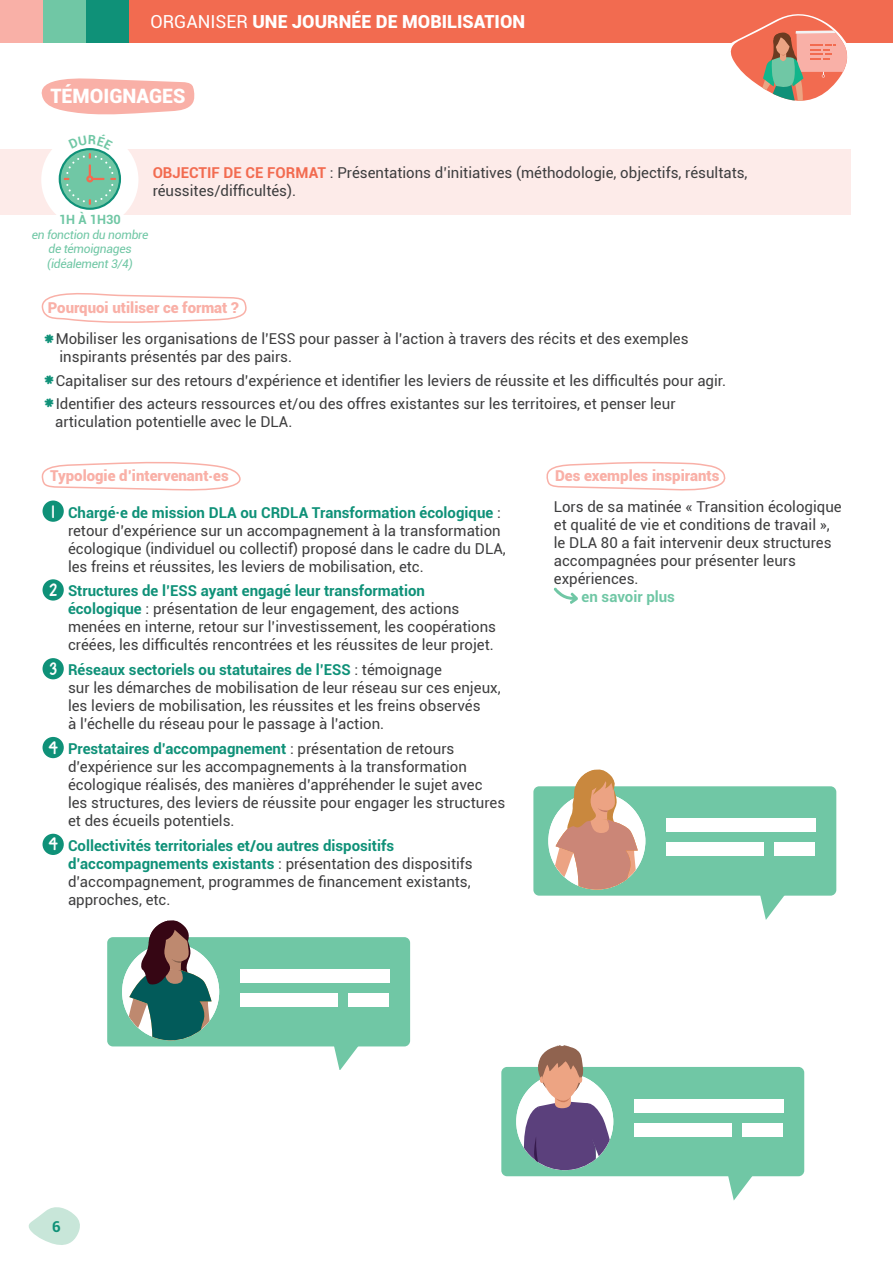
<style>
.page{position:relative;width:893px;height:1263px;background:#fff}
.page>*{position:absolute;margin:0;border:0;box-sizing:border-box;transform-origin:0 0}
.t1{font:900 19.8px "Roboto";color:#fff}
.t2{font:900 18px "Roboto";color:#fff}
.t3{font:15px/18px "Roboto";color:#3e3e3f}
.t4{font:900 15px "Roboto";color:#f9b0a7}
.t5{font:700 15px "Roboto";color:#70c7a5}
.t6{font:15px "KG Always A Good Time";color:#fff}
.t7{font:700 15px "Roboto";color:#0f9178}
.t8{font:700 12.75px "Roboto";color:#70c7a5}
.t9{font:italic 12px/14.4px "Roboto";letter-spacing:-.02em;color:#70c7a5;text-align:center}
.s1{font-weight:400}
.s2{font-weight:700;color:#f26b50}
.s3{font-family:"KG Always A Good Time";font-size:19.5px;color:#0f9178}
.s4{font-weight:700;color:#0f9178}
</style>
<div class="page">
<svg style="left:28px;top:1207px;width:52px;height:38px"></svg>
<svg style="left:554px;top:587px;width:24px;height:17px"></svg>
<svg style="left:41px;top:78px;width:154px;height:37px"></svg>
<svg style="left:41px;top:293px;width:206px;height:30px"></svg>
<svg style="left:41px;top:461px;width:200px;height:30px"></svg>
<svg style="left:546px;top:462px;width:180px;height:29px"></svg>
<div style="left:43px;top:500px;width:21px;height:22px;background:#0f9178;border-radius:50%"></div>
<div style="left:43px;top:579px;width:21px;height:22px;background:#0f9178;border-radius:50%"></div>
<div style="left:43px;top:658px;width:21px;height:21px;background:#0f9178;border-radius:50%"></div>
<div style="left:43px;top:737px;width:21px;height:21px;background:#0f9178;border-radius:50%"></div>
<div style="left:43px;top:834px;width:21px;height:21px;background:#0f9178;border-radius:50%"></div>
<svg style="left:533px;top:769px;width:303px;height:151px"></svg>
<div style="left:666px;top:819px;width:149px;height:13px;background:#fff"></div>
<div style="left:666px;top:842px;width:97px;height:13px;background:#fff"></div>
<div style="left:774px;top:842px;width:41px;height:13px;background:#fff"></div>
<svg style="left:107px;top:920px;width:303px;height:149px"></svg>
<div style="left:240px;top:970px;width:149px;height:13px;background:#fff"></div>
<div style="left:240px;top:993px;width:97px;height:13px;background:#fff"></div>
<div style="left:348px;top:993px;width:41px;height:13px;background:#fff"></div>
<svg style="left:501px;top:1045px;width:303px;height:155px"></svg>
<div style="left:0;top:0;width:893px;height:43px;background:#f26b50"></div>
<div style="left:0;top:0;width:43px;height:43px;background:#f9b0a7"></div>
<div style="left:43px;top:0;width:43px;height:43px;background:#70c7a5"></div>
<div style="left:86px;top:0;width:43px;height:43px;background:#0f9178"></div>
<svg style="left:730px;top:14px;width:118px;height:87px"></svg>
<div style="left:0;top:149px;width:850px;height:65px;background:#fdebe9"></div>
<div style="left:41px;top:131px;width:97px;height:97px;background:#fff;border-radius:50%"></div>
<svg style="left:59px;top:148px;width:62px;height:62px"></svg>
<svg style="left:61px;top:150px;width:58px;height:58px"></svg>
<svg style="left:64px;top:148px;width:52px;height:57px;background:#80c5a8"></svg>
<p class="t2" style="left:151px;top:9px;width:376px"><span class="s1">ORGANISER</span> UNE JOURNÉE DE MOBILISATION</p>
<p class="t1" style="left:50px;top:82px;width:137px">TÉMOIGNAGES</p>
<p class="t3" style="left:153px;top:163px;width:596px"><span class="s2">OBJECTIF DE CE FORMAT</span> : Présentations d’initiatives (méthodologie, objectifs, résultats, réussites/difficultés).</p>
<p class="t8" style="left:59px;top:211px;width:63px">1H À 1H30</p>
<p class="t9" style="left:32px;top:227px;width:118px">en fonction du nombre de témoignages (idéalement 3/4)</p>
<p class="t4" style="left:48px;top:297px;width:193px">Pourquoi utiliser ce format ?</p>
<p class="t3" style="left:60px;top:329px;width:630px;text-indent:-17px"><span class="s3">*</span>Mobiliser les organisations de l’ESS pour passer à l’action à travers des récits et des exemples inspirants présentés par des pairs.</p>
<p class="t3" style="left:43px;top:371px;width:685px"><span class="s3">*</span>Capitaliser sur des retours d’expérience et identifier les leviers de réussite et les difficultés pour agir.</p>
<p class="t3" style="left:55px;top:394px;width:622px;text-indent:-13px"><span class="s3">*</span>Identifier des acteurs ressources et/ou des offres existantes sur les territoires, et penser leur articulation potentielle avec le DLA.</p>
<p class="t4" style="left:50px;top:465px;width:180px">Typologie d’intervenant.es</p>
<p class="t4" style="left:555px;top:465px;width:166px">Des exemples inspirants</p>
<p class="t6" style="left:52px;top:500px;width:4px">1</p>
<p class="t3" style="left:68px;top:503px;width:439px"><span class="s4">Chargé·e de mission DLA ou CRDLA Transformation écologique</span> : retour d’expérience sur un accompagnement à la transformation écologique (individuel ou collectif) proposé dans le cadre du DLA, les freins et réussites, les leviers de mobilisation, etc.</p>
<p class="t6" style="left:50px;top:579px;width:9px">2</p>
<p class="t3" style="left:68px;top:581px;width:430px"><span class="s4">Structures de l’ESS ayant engagé leur transformation écologique</span> : présentation de leur engagement, des actions menées en interne, retour sur l’investissement, les coopérations créées, les difficultés rencontrées et les réussites de leur projet.</p>
<p class="t6" style="left:50px;top:658px;width:8px">3</p>
<p class="t3" style="left:68px;top:660px;width:434px"><span class="s4">Réseaux sectoriels ou statutaires de l’ESS</span> : témoignage<br>sur les démarches de mobilisation de leur réseau sur ces enjeux, les leviers de mobilisation, les réussites et les freins observés<br>à l’échelle du réseau pour le passage à l’action.</p>
<p class="t6" style="left:49px;top:736px;width:10px">4</p>
<p class="t3" style="left:68px;top:739px;width:439px"><span class="s4">Prestataires d’accompagnement</span> : présentation de retours d’expérience sur les accompagnements à la transformation écologique réalisés, des manières d’appréhender le sujet avec les structures, des leviers de réussite pour engager les structures et des écueils potentiels.</p>
<p class="t6" style="left:49px;top:833px;width:10px">4</p>
<p class="t3" style="left:68px;top:836px;width:406px"><span class="s4">Collectivités territoriales et/ou autres dispositifs d’accompagnements existants</span> : présentation des dispositifs d’accompagnement, programmes de financement existants, approches, etc.</p>
<p class="t3" style="left:554px;top:497px;width:289px">Lors de sa matinée « Transition écologique et qualité de vie et conditions de travail », le DLA 80 a fait intervenir deux structures accompagnées pour présenter leurs expériences.</p>
<p class="t5" style="left:582px;top:586px;width:95px">en savoir plus</p>
<p class="t7" style="left:52px;top:1216px;width:10px">6</p>
</div>
